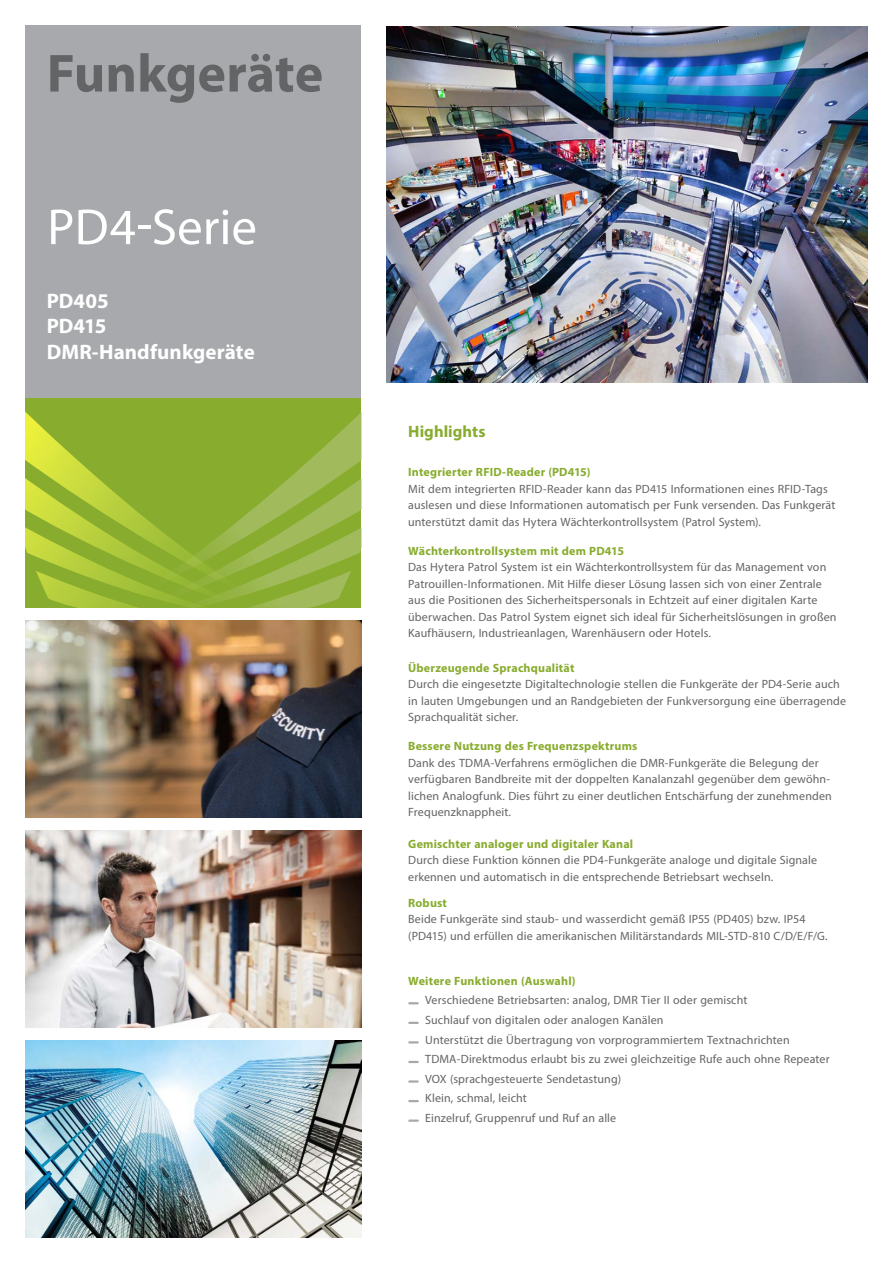
<style>
.page{position:relative;width:893px;height:1263px;background:#fff}
.page>*{position:absolute;margin:0;border:0;box-sizing:border-box;transform-origin:0 0}
.Produkt__Produktgrup{font:700 54px "Myriad Pro";color:#636466}
.Produkt__Bezeichnung{font:51px "Myriad Pro";color:#fff}
.Produkt__Bezeichnung-2{font:700 21px/25.5px "Myriad Pro";letter-spacing:.005em;color:#fff}
.Text_-_Headline{font:700 16.5px "Myriad Pro";letter-spacing:.005em;color:#88ac2e}
.Text_-_Fliesstext_8p{font:12px/16.5px "Myriad Pro";letter-spacing:.01em;color:#636466}
.Text_-_Aufzählung_Fl{font:12px "Myriad Pro";letter-spacing:.01em;color:#636466}
.Text_-_Aufzählung_Su{font:700 12px "Myriad Pro";letter-spacing:.015em;color:#88ac2e}
.Text_-_Subhead_8pt{font:700 12px "Myriad Pro";letter-spacing:.015em;color:#88ac2e}
</style>
<div class="page">
<div style="left:26px;top:26px;width:335px;height:372px;background:#a7a9ac"></div>
<svg style="left:275px;top:412px;width:86px;height:196px"></svg>
<svg style="left:26px;top:398px;width:249px;height:210px"></svg>
<img style="left:387px;top:27px;width:480px;height:355px">
<img style="left:26px;top:1040px;width:335px;height:197px">
<img style="left:26px;top:830px;width:335px;height:197px">
<img style="left:26px;top:621px;width:335px;height:197px">
<svg style="left:409px;top:1002px;width:9px;height:2px"></svg>
<svg style="left:409px;top:1022px;width:9px;height:2px"></svg>
<svg style="left:409px;top:1041px;width:9px;height:2px"></svg>
<svg style="left:409px;top:1061px;width:9px;height:2px"></svg>
<svg style="left:409px;top:1080px;width:9px;height:3px"></svg>
<svg style="left:409px;top:1100px;width:9px;height:2px"></svg>
<svg style="left:409px;top:1119px;width:9px;height:3px"></svg>
<p class="Produkt__Produktgrup" style="left:47px;top:38px;width:278px">Funkgeräte</p>
<p class="Produkt__Bezeichnung" style="left:47px;top:196px;width:211px">PD4-Serie</p>
<p class="Produkt__Bezeichnung-2" style="left:47px;top:287px;width:210px">PD405<br>PD415<br>DMR-Handfunkgeräte</p>
<p class="Text_-_Headline" style="left:408px;top:421px;width:79px">Highlights</p>
<p class="Text_-_Aufzählung_Su" style="left:408px;top:464px;width:184px">Integrierter RFID-Reader (PD415)</p>
<p class="Text_-_Fliesstext_8p" style="left:408px;top:480px;width:429px">Mit dem integrierten RFID-Reader kann das PD415 Informationen eines RFID-Tags auslesen und diese Informationen automatisch per Funk versenden. Das Funkgerät unterstützt damit das Hytera Wächterkontrollsystem (Patrol System).</p>
<p class="Text_-_Aufzählung_Su" style="left:408px;top:543px;width:217px">Wächterkontrollsystem mit dem PD415</p>
<p class="Text_-_Fliesstext_8p" style="left:408px;top:558px;width:430px">Das Hytera Patrol System ist ein Wächterkontrollsystem für das Management von Patrouillen-Informationen. Mit Hilfe dieser Lösung lassen sich von einer Zentrale aus die Positionen des Sicherheitspersonals in Echtzeit auf einer digitalen Karte überwachen. Das Patrol System eignet sich ideal für Sicherheitslösungen in großen Kaufhäusern, Industrieanlagen, Warenhäusern oder Hotels.</p>
<p class="Text_-_Aufzählung_Su" style="left:408px;top:660px;width:168px">Überzeugende Sprachqualität</p>
<p class="Text_-_Fliesstext_8p" style="left:408px;top:676px;width:439px">Durch die eingesetzte Digitaltechnologie stellen die Funkgeräte der PD4-Serie auch in lauten Umgebungen und an Randgebieten der Funkversorgung eine überragende<br>Sprachqualität sicher.</p>
<p class="Text_-_Aufzählung_Su" style="left:408px;top:738px;width:231px">Bessere Nutzung des Frequenzspektrums</p>
<p class="Text_-_Fliesstext_8p" style="left:408px;top:754px;width:425px">Dank des TDMA-Verfahrens ermöglichen die DMR-Funkgeräte die Belegung der verfügbaren Bandbreite mit der doppelten Kanalanzahl gegenüber dem gewöhn&shy;lichen Analogfunk. Dies führt zu einer deutlichen Entschärfung der zunehmenden Frequenzknappheit.</p>
<p class="Text_-_Aufzählung_Su" style="left:408px;top:836px;width:226px">Gemischter analoger und digitaler Kanal</p>
<p class="Text_-_Fliesstext_8p" style="left:408px;top:852px;width:410px">Durch diese Funktion können die PD4-Funkgeräte analoge und digitale Signale erkennen und automatisch in die entsprechende Betriebsart wechseln.</p>
<p class="Text_-_Aufzählung_Su" style="left:408px;top:895px;width:40px">Robust</p>
<p class="Text_-_Fliesstext_8p" style="left:408px;top:911px;width:421px">Beide Funkgeräte sind staub- und wasserdicht gemäß IP55 (PD405) bzw. IP54 (PD415) und erfüllen die amerikanischen Militärstandards MIL-STD-810 C/D/E/F/G.</p>
<p class="Text_-_Subhead_8pt" style="left:408px;top:973px;width:169px">Weitere Funktionen (Auswahl)</p>
<p class="Text_-_Aufzählung_Fl" style="left:425px;top:993px;width:324px">Verschiedene Betriebsarten: analog, DMR Tier II oder gemischt</p>
<p class="Text_-_Aufzählung_Fl" style="left:425px;top:1012px;width:240px">Suchlauf von digitalen oder analogen Kanälen</p>
<p class="Text_-_Aufzählung_Fl" style="left:425px;top:1032px;width:366px">Unterstützt die Übertragung von vorprogrammiertem Textnachrichten</p>
<p class="Text_-_Aufzählung_Fl" style="left:425px;top:1052px;width:406px">TDMA-Direktmodus erlaubt bis zu zwei gleichzeitige Rufe auch ohne Repeater</p>
<p class="Text_-_Aufzählung_Fl" style="left:425px;top:1071px;width:197px">VOX (sprachgesteuerte Sendetastung)</p>
<p class="Text_-_Aufzählung_Fl" style="left:425px;top:1091px;width:103px">Klein, schmal, leicht</p>
<p class="Text_-_Aufzählung_Fl" style="left:425px;top:1110px;width:193px">Einzelruf, Gruppenruf und Ruf an alle</p>
</div>
